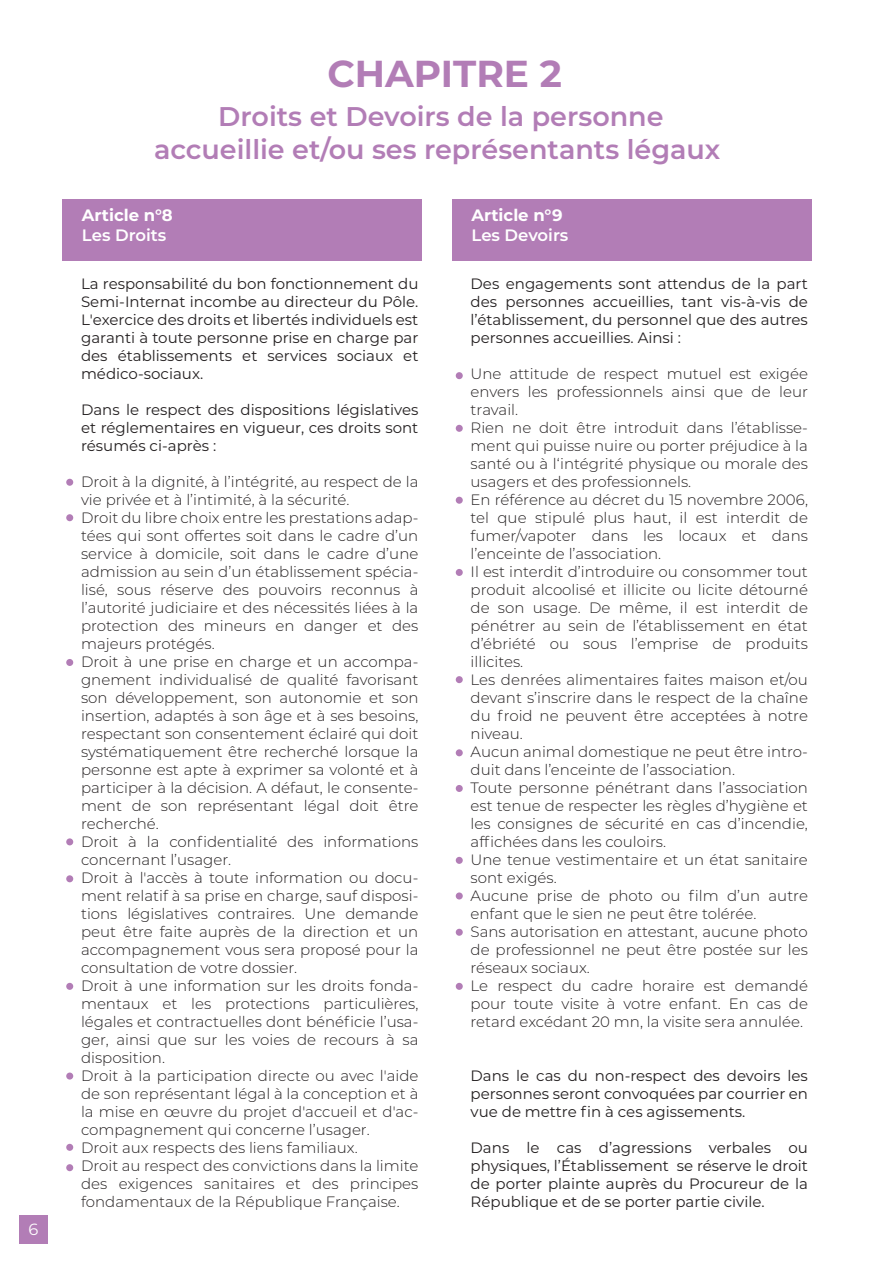
<style>
.page{position:relative;width:893px;height:1263px;background:#fff}
.page>*{position:absolute;margin:0;border:0;box-sizing:border-box;transform-origin:0 0}
.t1{font:700 37.5px "Montserrat";color:#b27db6}
.t2{font:600 27px/32.4px "Montserrat";color:#b27db6;text-align:center}
.t3{font:700 16.5px "Montserrat";color:#fff}
.t4{font:600 16.5px "Montserrat";color:#fff}
.t5{font:16.2px "Montserrat";color:#fff}
.t6{font:300 15px/18px "Montserrat";color:#231f20}
.t7{font:15px/18px "Montserrat";color:#231f20;text-align:justify}
</style>
<div class="page">
<div style="left:66px;top:479px;width:7px;height:7px;background:#b27db6;border-radius:50%"></div>
<div style="left:66px;top:514px;width:7px;height:7px;background:#b27db6;border-radius:50%"></div>
<div style="left:456px;top:372px;width:7px;height:7px;background:#b27db6;border-radius:50%"></div>
<div style="left:456px;top:425px;width:7px;height:7px;background:#b27db6;border-radius:50%"></div>
<div style="left:456px;top:497px;width:7px;height:7px;background:#b27db6;border-radius:50%"></div>
<div style="left:456px;top:569px;width:7px;height:7px;background:#b27db6;border-radius:50%"></div>
<div style="left:456px;top:676px;width:7px;height:7px;background:#b27db6;border-radius:50%"></div>
<div style="left:456px;top:749px;width:7px;height:7px;background:#b27db6;border-radius:50%"></div>
<div style="left:456px;top:785px;width:7px;height:7px;background:#b27db6;border-radius:50%"></div>
<div style="left:456px;top:857px;width:7px;height:7px;background:#b27db6;border-radius:50%"></div>
<div style="left:456px;top:892px;width:7px;height:7px;background:#b27db6;border-radius:50%"></div>
<div style="left:456px;top:929px;width:7px;height:7px;background:#b27db6;border-radius:50%"></div>
<div style="left:456px;top:983px;width:7px;height:7px;background:#b27db6;border-radius:50%"></div>
<div style="left:66px;top:659px;width:7px;height:7px;background:#b27db6;border-radius:50%"></div>
<div style="left:66px;top:838px;width:7px;height:7px;background:#b27db6;border-radius:50%"></div>
<div style="left:66px;top:875px;width:7px;height:7px;background:#b27db6;border-radius:50%"></div>
<div style="left:66px;top:983px;width:7px;height:7px;background:#b27db6;border-radius:50%"></div>
<div style="left:66px;top:1072px;width:7px;height:7px;background:#b27db6;border-radius:50%"></div>
<div style="left:66px;top:1144px;width:7px;height:7px;background:#b27db6;border-radius:50%"></div>
<div style="left:66px;top:1164px;width:7px;height:7px;background:#b27db6;border-radius:50%"></div>
<div style="left:62px;top:199px;width:360px;height:61px;background:#b27db6"></div>
<div style="left:452px;top:199px;width:359px;height:61px;background:#b27db6"></div>
<div style="left:20px;top:1215px;width:28px;height:28px;background:#b27db6"></div>
<p class="t5" style="left:28px;top:1220px;width:11px">6</p>
<h1 class="t1" style="left:327px;top:52px;width:236px">CHAPITRE 2</h1>
<h2 class="t2" style="left:154px;top:101px;width:568px">Droits et Devoirs de la personne accueillie et/ou ses représentants légaux</h2>
<p class="t3" style="left:82px;top:206px;width:92px">Article n°8</p>
<p class="t4" style="left:82px;top:226px;width:86px">Les Droits</p>
<p class="t7" style="left:81px;top:275px;width:339px">La responsabilité du bon fonctionnement du Semi-Internat incombe au directeur du Pôle.<br>L'exercice des droits et libertés individuels est garanti à toute personne prise en charge par des établissements et services sociaux et médico-sociaux.</p>
<p class="t7" style="left:81px;top:401px;width:339px">Dans le respect des dispositions législatives et réglementaires en vigueur, ces droits sont résumés ci-après :</p>
<p class="t6" style="left:81px;top:474px;width:339px">Droit à la dignité, à l’intégrité, au respect de la vie privée et à l’intimité, à la sécurité.<br>Droit du libre choix entre les prestations adap&shy;tées qui sont offertes soit dans le cadre d’un service à domicile, soit dans le cadre d’une admission au sein d’un établissement spécia&shy;lisé, sous réserve des pouvoirs reconnus à l’autorité judiciaire et des nécessités liées à la protection des mineurs en danger et des majeurs protégés.<br>Droit à une prise en charge et un accompa&shy;gnement individualisé de qualité favorisant son développement, son autonomie et son insertion, adaptés à son âge et à ses besoins, respectant son consentement éclairé qui doit systématiquement être recherché lorsque la personne est apte à exprimer sa volonté et à participer à la décision. A défaut, le consente&shy;ment de son représentant légal doit être recherché.<br>Droit à la confidentialité des informations concernant l’usager.<br>Droit à l'accès à toute information ou docu&shy;ment relatif à sa prise en charge, sauf disposi&shy;tions législatives contraires. Une demande peut être faite auprès de la direction et un accompagnement vous sera proposé pour la consultation de votre dossier.<br>Droit à une information sur les droits fonda&shy;mentaux et les protections particulières, légales et contractuelles dont bénéficie l’usa&shy;ger, ainsi que sur les voies de recours à sa disposition.<br>Droit à la participation directe ou avec l'aide de son représentant légal à la conception et à la mise en œuvre du projet d'accueil et d'ac&shy;compagnement qui concerne l’usager.<br>Droit aux respects des liens familiaux.<br>Droit au respect des convictions dans la limite des exigences sanitaires et des principes fondamentaux de la République Française.</p>
<p class="t3" style="left:471px;top:206px;width:93px">Article n°9</p>
<p class="t4" style="left:471px;top:226px;width:98px">Les Devoirs</p>
<p class="t7" style="left:471px;top:275px;width:339px">Des engagements sont attendus de la part des personnes accueillies, tant vis-à-vis de l’établissement, du personnel que des autres personnes accueillies. Ainsi :</p>
<p class="t6" style="left:471px;top:366px;width:339px">Une attitude de respect mutuel est exigée envers les professionnels ainsi que de leur travail.<br>Rien ne doit être introduit dans l’établisse&shy;ment qui puisse nuire ou porter préjudice à la santé ou à l‘intégrité physique ou morale des usagers et des professionnels.<br>En référence au décret du 15 novembre 2006, tel que stipulé plus haut, il est interdit de fumer/vapoter dans les locaux et dans l’enceinte de l’association.<br>Il est interdit d’introduire ou consommer tout produit alcoolisé et illicite ou licite détourné de son usage. De même, il est interdit de pénétrer au sein de l’établissement en état d’ébriété ou sous l’emprise de produits illicites.<br>Les denrées alimentaires faites maison et/ou devant s’inscrire dans le respect de la chaîne du froid ne peuvent être acceptées à notre niveau.<br>Aucun animal domestique ne peut être intro&shy;duit dans l’enceinte de l’association.<br>Toute personne pénétrant dans l’association est tenue de respecter les règles d’hygiène et les consignes de sécurité en cas d’incendie, affichées dans les couloirs.<br>Une tenue vestimentaire et un état sanitaire sont exigés.<br>Aucune prise de photo ou film d’un autre enfant que le sien ne peut être tolérée.<br>Sans autorisation en attestant, aucune photo de professionnel ne peut être postée sur les réseaux sociaux.<br>Le respect du cadre horaire est demandé pour toute visite à votre enfant. En cas de retard excédant 20 mn, la visite sera annulée.</p>
<p class="t7" style="left:471px;top:1067px;width:339px">Dans le cas du non-respect des devoirs les personnes seront convoquées par courrier en vue de mettre fin à ces agissements.</p>
<p class="t7" style="left:471px;top:1139px;width:339px">Dans le cas d’agressions verbales ou physiques, l’Établissement se réserve le droit de porter plainte auprès du Procureur de la République et de se porter partie civile.</p>
</div>
